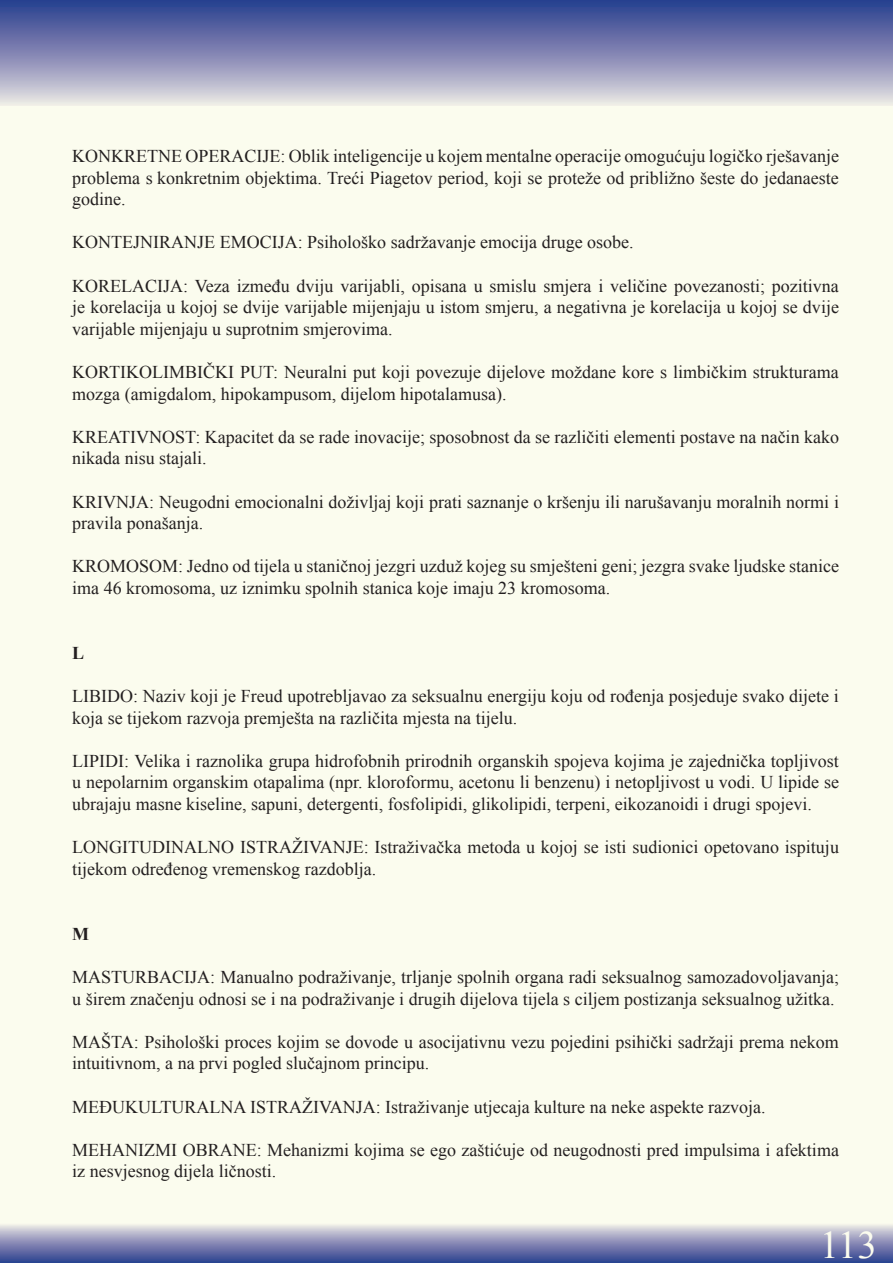
<style>
.page{position:relative;width:893px;height:1263px;background:#fbfcee}
.page>*{position:absolute;margin:0;border:0;box-sizing:border-box;transform-origin:0 0}
.t1{font:39px "Times New Roman";color:#fbfcee}
.t2{font:18px/21.6px "Times New Roman";color:#231f20}
.t3{font:700 18px "Times New Roman";color:#231f20}
</style>
<div class="page">
<div style="left:0;top:0;width:893px;height:105px;background:linear-gradient(to bottom,#23368a,#e6dee1)"></div>
<div style="left:0;top:1222px;width:893px;height:41px;background:linear-gradient(to bottom,#f5efe9,#28378b)"></div>
<p class="t2" style="left:72px;top:145px;width:768px;text-align:justify">KONKRETNE OPERACIJE: Oblik inteligencije u kojem mentalne operacije omogućuju logičko rješavanje problema s konkretnim objektima. Treći Piagetov period, koji se proteže od približno šeste do jedanaeste godine.</p>
<p class="t2" style="left:72px;top:231px;width:563px">KONTEJNIRANJE EMOCIJA: Psihološko sadržavanje emocija druge osobe.</p>
<p class="t2" style="left:72px;top:274px;width:768px;text-align:justify">KORELACIJA: Veza između dviju varijabli, opisana u smislu smjera i veličine povezanosti; pozitivna je korelacija u kojoj se dvije varijable mijenjaju u istom smjeru, a negativna je korelacija u kojoj se dvije varijable mijenjaju u suprotnim smjerovima.</p>
<p class="t2" style="left:72px;top:361px;width:768px">KORTIKOLIMBIČKI PUT: Neuralni put koji povezuje dijelove moždane kore s limbičkim strukturama mozga (amigdalom, hipokampusom, dijelom hipotalamusa).</p>
<p class="t2" style="left:72px;top:426px;width:768px">KREATIVNOST: Kapacitet da se rade inovacije; sposobnost da se različiti elementi postave na način kako nikada nisu stajali.</p>
<p class="t2" style="left:72px;top:490px;width:768px">KRIVNJA: Neugodni emocionalni doživljaj koji prati saznanje o kršenju ili narušavanju moralnih normi i pravila ponašanja.</p>
<p class="t2" style="left:72px;top:555px;width:768px">KROMOSOM: Jedno od tijela u staničnoj jezgri uzduž kojeg su smješteni geni; jezgra svake ljudske stanice ima 46 kromosoma, uz iznimku spolnih stanica koje imaju 23 kromosoma.</p>
<p class="t3" style="left:72px;top:640px;width:14px">L</p>
<p class="t2" style="left:72px;top:685px;width:768px">LIBIDO: Naziv koji je Freud upotrebljavao za seksualnu energiju koju od rođenja posjeduje svako dijete i koja se tijekom razvoja premješta na različita mjesta na tijelu.</p>
<p class="t2" style="left:72px;top:750px;width:768px;text-align:justify">LIPIDI: Velika i raznolika grupa hidrofobnih prirodnih organskih spojeva kojima je zajednička topljivost u nepolarnim organskim otapalima (npr. kloroformu, acetonu li benzenu) i netopljivost u vodi. U lipide se ubrajaju masne kiseline, sapuni, detergenti, fosfolipidi, glikolipidi, terpeni, eikozanoidi i drugi spojevi.</p>
<p class="t2" style="left:72px;top:836px;width:768px">LONGITUDINALNO ISTRAŽIVANJE: Istraživačka metoda u kojoj se isti sudionici opetovano ispituju tijekom određenog vremenskog razdoblja.</p>
<p class="t3" style="left:72px;top:921px;width:18px">M</p>
<p class="t2" style="left:72px;top:966px;width:768px">MASTURBACIJA: Manualno podraživanje, trljanje spolnih organa radi seksualnog samozadovoljavanja; u širem značenju odnosi se i na podraživanje i drugih dijelova tijela s ciljem postizanja seksualnog užitka.</p>
<p class="t2" style="left:72px;top:1030px;width:768px">MAŠTA: Psihološki proces kojim se dovode u asocijativnu vezu pojedini psihički sadržaji prema nekom intuitivnom, a na prvi pogled slučajnom principu.</p>
<p class="t2" style="left:72px;top:1095px;width:695px">MEĐUKULTURALNA ISTRAŽIVANJA: Istraživanje utjecaja kulture na neke aspekte razvoja.</p>
<p class="t2" style="left:72px;top:1138px;width:768px">MEHANIZMI OBRANE: Mehanizmi kojima se ego zaštićuje od neugodnosti pred impulsima i afektima iz nesvjesnog dijela ličnosti.</p>
<h1 class="t1" style="left:820px;top:1218px;width:59px">113</h1>
</div>
